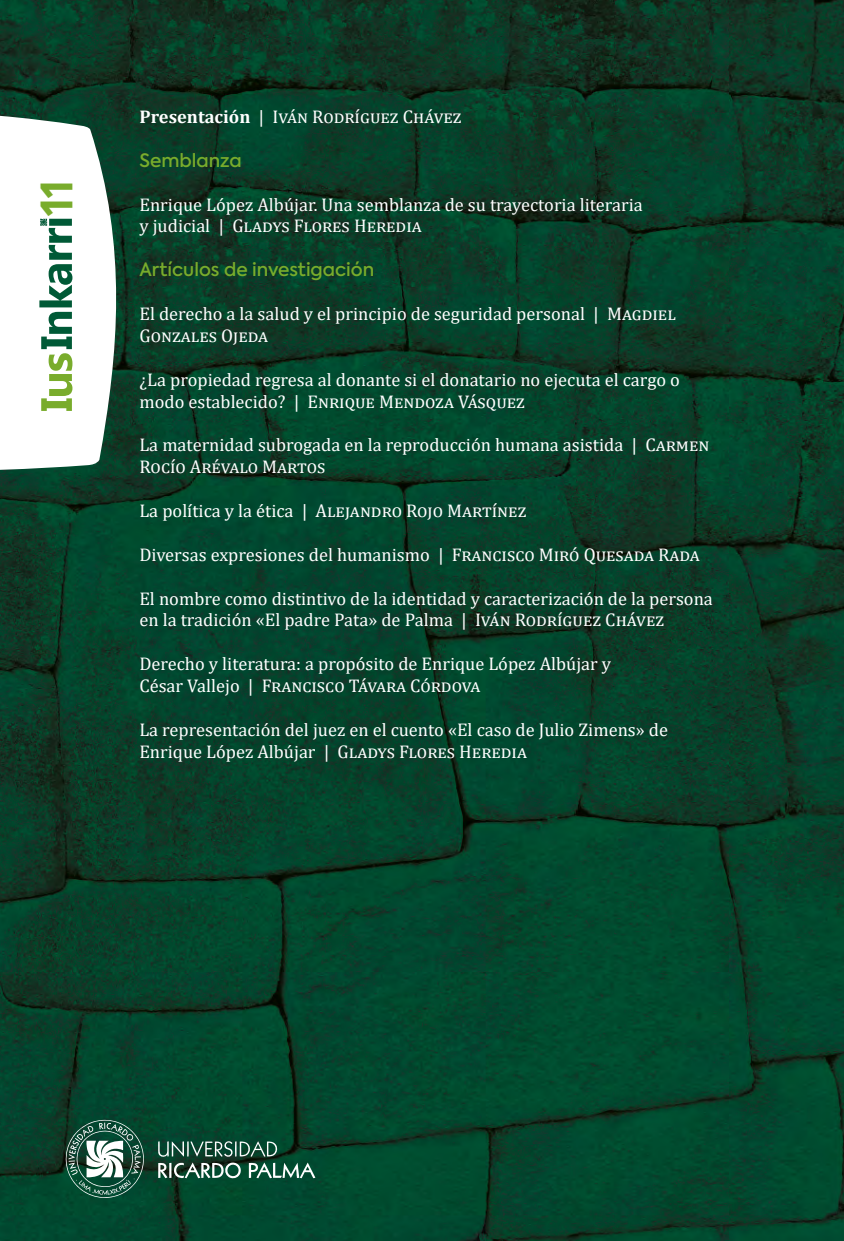
<style>
.page{position:relative;width:844px;height:1241px;background:#fff}
.page>*{position:absolute;margin:0;border:0;box-sizing:border-box;transform-origin:0 0}
.t1{font:700 43.05px "Axiforma";color:#79ac2c}
.t2{font:18.38px/21.9px "Cambria";color:#fff}
.t3{font:500 18.38px "Axiforma";color:#79ac2c}
.s1{font-weight:700}
</style>
<div class="page">
<img style="left:0;top:0;width:843px;height:1240px">
<svg style="left:0;top:105px;width:128px;height:369px"></svg>
<svg style="left:39px;top:219px;width:33px;height:192px"></svg>
<svg style="left:158px;top:1140px;width:157px;height:38px;background:#3d6857"></svg>
<svg style="left:63px;top:1119px;width:83px;height:79px;background:#467362"></svg>
<h1 class="t1" style="left:27px;top:216px;width:38px;rotate:-90deg">11</h1>
<p class="t2" style="left:139px;top:106px;width:324px"><span class="s1">Presentación</span> | Iván Rodríguez Chávez</p>
<p class="t3" style="left:139px;top:148px;width:104px">Semblanza</p>
<p class="t2" style="left:139px;top:193px;width:504px">Enrique López Albújar. Una semblanza de su trayectoria literaria y judicial | Gladys Flores Heredia</p>
<p class="t3" style="left:139px;top:257px;width:236px">Artículos de investigación</p>
<p class="t2" style="left:139px;top:303px;width:537px">El derecho a la salud y el principio de seguridad personal | Magdiel<br>Gonzales Ojeda</p>
<p class="t2" style="left:139px;top:368px;width:542px">¿La propiedad regresa al donante si el donatario no ejecuta el cargo o modo establecido? | Enrique Mendoza Vásquez</p>
<p class="t2" style="left:139px;top:434px;width:571px">La maternidad subrogada en la reproducción humana asistida | Carmen<br>Rocío Arévalo Martos</p>
<p class="t2" style="left:139px;top:499px;width:388px">La política y la ética | Alejandro Rojo Martínez</p>
<p class="t2" style="left:139px;top:543px;width:561px">Diversas expresiones del humanismo | Francisco Miró Quesada Rada</p>
<p class="t2" style="left:139px;top:587px;width:575px">El nombre como distintivo de la identidad y caracterización de la persona en la tradición «El padre Pata» de Palma | Iván Rodríguez Chávez</p>
<p class="t2" style="left:139px;top:652px;width:473px">Derecho y literatura: a propósito de Enrique López Albújar y<br>César Vallejo | Francisco Távara Córdova</p>
<p class="t2" style="left:139px;top:718px;width:530px">La representación del juez en el cuento «El caso de Julio Zimens» de<br>Enrique López Albújar | Gladys Flores Heredia</p>
</div>
